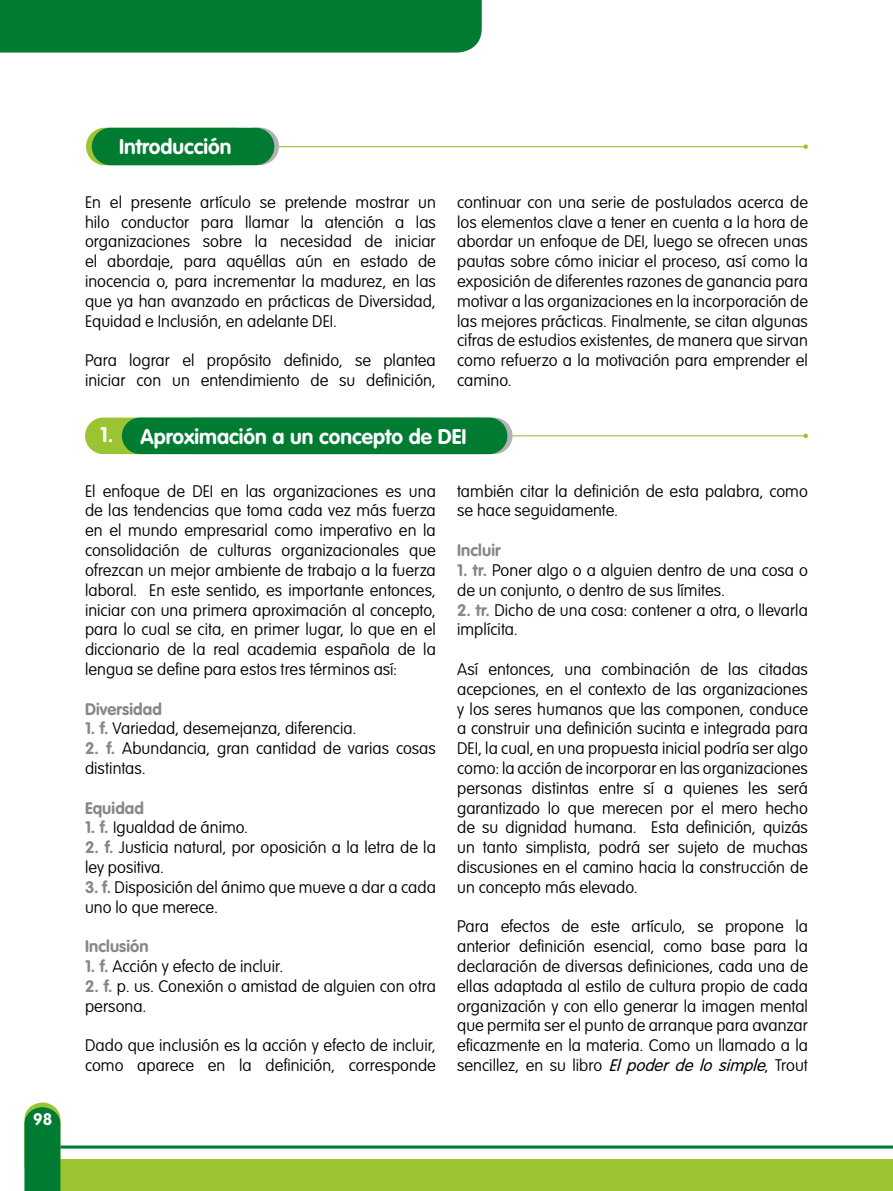
<style>
.page{position:relative;width:893px;height:1191px;background:#fff}
.page>*{position:absolute;margin:0;border:0;box-sizing:border-box;transform-origin:0 0}
.t1{font:700 21px "VAG Rounded Std";color:#fff}
.t2{font:100 16.5px/19.8px "VAG Rounded Std";color:#000}
.t3{font:700 16.5px "VAG Rounded Std";letter-spacing:.005em;color:#878787}
.t4{font:700 16.5px "VAG Rounded Std";color:#fff}
.s1{font-weight:700;color:#878787}
.s2{font-family:"VAG Rounded";font-weight:300;font-style:italic}
</style>
<div class="page">
<hr style="left:32px;top:1145px;width:861px;height:3px;background:#007d39">
<div style="left:0;top:0;width:482px;height:53px;background:#007c32"></div>
<hr style="left:34px;top:1146px;width:859px;height:1px;background:#007c32">
<div style="left:30px;top:1159px;width:863px;height:32px;background:#9ac431"></div>
<svg style="left:24px;top:1102px;width:36px;height:89px;background:#16863c"></svg>
<hr style="left:270px;top:146px;width:536px;height:1px;background:#9ac431">
<svg style="left:803px;top:144px;width:5px;height:5px"></svg>
<svg style="left:237px;top:128px;width:42px;height:37px"></svg>
<svg style="left:86px;top:128px;width:20px;height:37px"></svg>
<div style="left:92px;top:128px;width:182px;height:37px;background:#007c32;border-radius:19px"></div>
<hr style="left:234px;top:435px;width:572px;height:1px;background:#9ac431">
<svg style="left:803px;top:433px;width:5px;height:5px"></svg>
<svg style="left:85px;top:417px;width:427px;height:37px;background:#accb60"></svg>
<div style="left:122px;top:417px;width:385px;height:37px;background:#007c32;border-radius:18px"></div>
<p class="t4" style="left:33px;top:1110px;width:20px">98</p>
<p class="t1" style="left:119px;top:134px;width:114px">Introducción</p>
<p class="t2" style="left:85px;top:193px;width:352px;text-align:justify">En el presente artículo se pretende mostrar un hilo conductor para llamar la atención a las organizaciones sobre la necesidad de iniciar el abordaje, para aquéllas aún en estado de inocencia o, para incrementar la madurez, en las que ya han avanzado en prácticas de Diversidad, Equidad e Inclusión, en adelante DEI.</p>
<p class="t2" style="left:85px;top:351px;width:352px">Para lograr el propósito definido, se plantea iniciar con un entendimiento de su definición,</p>
<p class="t2" style="left:457px;top:193px;width:352px;text-align:justify">continuar con una serie de postulados acerca de los elementos clave a tener en cuenta a la hora de abordar un enfoque de DEI, luego se ofrecen unas pautas sobre cómo iniciar el proceso, así como la exposición de diferentes razones de ganancia para motivar a las organizaciones en la incorporación de las mejores prácticas. Finalmente, se citan algunas cifras de estudios existentes, de manera que sirvan como refuerzo a la motivación para emprender el camino.</p>
<p class="t1" style="left:100px;top:424px;width:368px">1. Aproximación a un concepto de DEI</p>
<p class="t2" style="left:85px;top:481px;width:352px;text-align:justify">El enfoque de DEI en las organizaciones es una de las tendencias que toma cada vez más fuerza en el mundo empresarial como imperativo en la consolidación de culturas organizacionales que ofrezcan un mejor ambiente de trabajo a la fuerza laboral. En este sentido, es importante entonces, iniciar con una primera aproximación al concepto, para lo cual se cita, en primer lugar, lo que en el diccionario de la real academia española de la lengua se define para estos tres términos así:</p>
<p class="t3" style="left:85px;top:699px;width:78px">Diversidad</p>
<p class="t2" style="left:85px;top:719px;width:273px"><span class="s1">1. f.</span> Variedad, desemejanza, diferencia.</p>
<p class="t2" style="left:85px;top:739px;width:352px"><span class="s1">2. f.</span> Abundancia, gran cantidad de varias cosas distintas.</p>
<p class="t3" style="left:85px;top:798px;width:60px">Equidad</p>
<p class="t2" style="left:85px;top:818px;width:165px"><span class="s1">1. f.</span> Igualdad de ánimo.</p>
<p class="t2" style="left:85px;top:838px;width:352px"><span class="s1">2. f.</span> Justicia natural, por oposición a la letra de la ley positiva.</p>
<p class="t2" style="left:85px;top:877px;width:352px"><span class="s1">3. f.</span> Disposición del ánimo que mueve a dar a cada uno lo que merece.</p>
<p class="t3" style="left:85px;top:936px;width:65px">Inclusión</p>
<p class="t2" style="left:85px;top:957px;width:200px"><span class="s1">1. f.</span> Acción y efecto de incluir.</p>
<p class="t2" style="left:85px;top:976px;width:352px"><span class="s1">2. f.</span> p. us. Conexión o amistad de alguien con otra persona.</p>
<p class="t2" style="left:85px;top:1036px;width:352px">Dado que inclusión es la acción y efecto de incluir, como aparece en la definición, corresponde</p>
<p class="t2" style="left:457px;top:481px;width:352px">también citar la definición de esta palabra, como se hace seguidamente.</p>
<p class="t3" style="left:457px;top:540px;width:45px">Incluir</p>
<p class="t2" style="left:457px;top:561px;width:352px"><span class="s1">1. tr.</span> Poner algo o a alguien dentro de una cosa o de un conjunto, o dentro de sus límites.</p>
<p class="t2" style="left:457px;top:600px;width:352px"><span class="s1">2. tr.</span> Dicho de una cosa: contener a otra, o llevarla implícita.</p>
<p class="t2" style="left:457px;top:660px;width:352px;text-align:justify">Así entonces, una combinación de las citadas acepciones, en el contexto de las organizaciones y los seres humanos que las componen, conduce a construir una definición sucinta e integrada para DEI, la cual, en una propuesta inicial podría ser algo como: la acción de incorporar en las organizaciones personas distintas entre sí a quienes les será garantizado lo que merecen por el mero hecho de su dignidad humana. Esta definición, quizás un tanto simplista, podrá ser sujeto de muchas discusiones en el camino hacia la construcción de un concepto más elevado.</p>
<p class="t2" style="left:457px;top:917px;width:352px;text-align:justify">Para efectos de este artículo, se propone la anterior definición esencial, como base para la declaración de diversas definiciones, cada una de ellas adaptada al estilo de cultura propio de cada organización y con ello generar la imagen mental que permita ser el punto de arranque para avanzar eficazmente en la materia. Como un llamado a la sencillez, en su libro <span class="s2">El poder de lo simple</span>, Trout</p>
</div>
